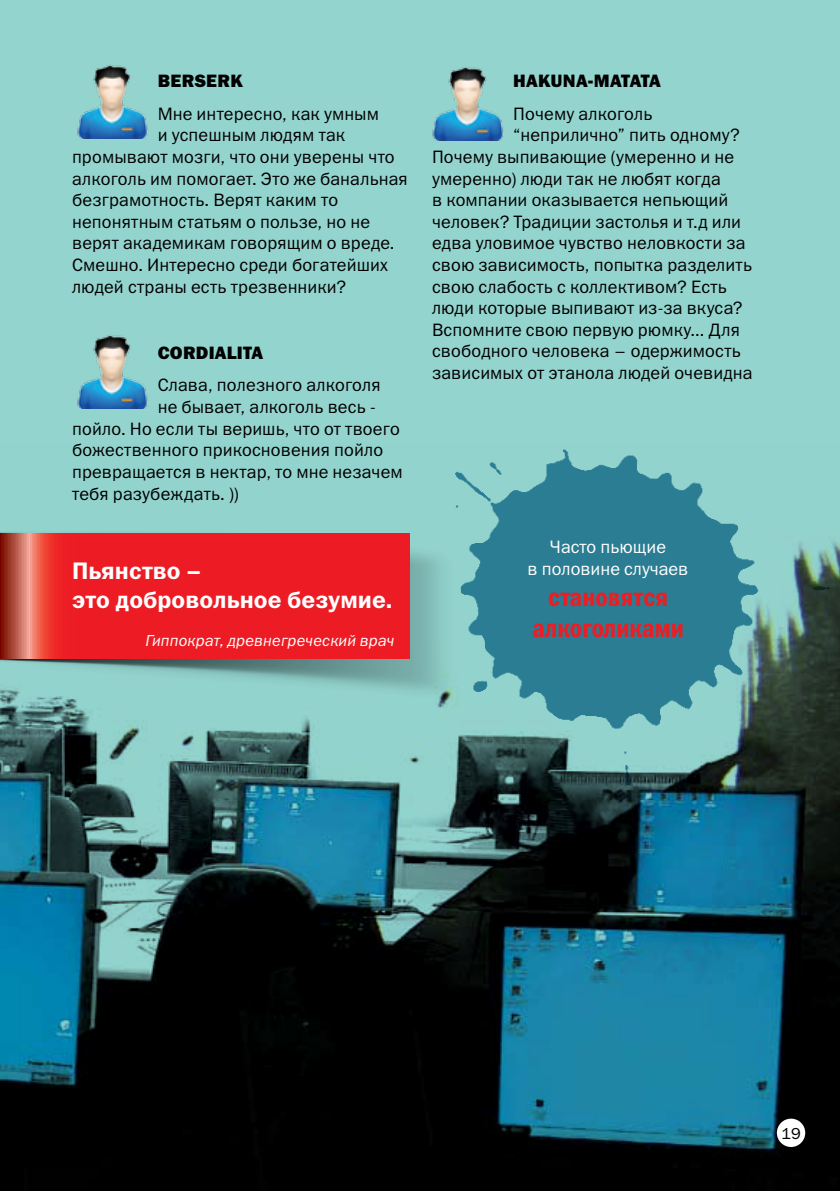
<style>
.page{position:relative;width:840px;height:1191px;background:#fff}
.page>*{position:absolute;margin:0;border:0;box-sizing:border-box;transform-origin:0 0}
.t1{font:26px/31.2px "Franklin Gothic Demi Cond C";color:#ed1d24;text-align:center}
.t2{font:24px/28.8px "Franklin Gothic Demi C";color:#fff}
.t3{font:18px "Franklin Gothic Book C";letter-spacing:.01em;color:#000}
.t4{font:18px "Franklin Gothic Heavy C";letter-spacing:.01em;color:#000}
.t5{font:18px/21.6px "Franklin Gothic Book C";color:#fff}
.t6{font:italic 16px "Franklin Gothic Book C";letter-spacing:.015em;color:#fff}
.t7{font:16px "Franklin Gothic Book C";color:#000}
</style>
<div class="page">
<div style="left:0;top:0;width:839px;height:1191px;background:#94d4ce"></div>
<img style="left:0;top:541px;width:839px;height:650px">
<img style="left:77px;top:64px;width:71px;height:74px">
<img style="left:77px;top:334px;width:71px;height:75px">
<img style="left:432px;top:66px;width:71px;height:74px">
<img style="left:434px;top:449px;width:402px;height:340px">
<img style="left:0;top:531px;width:463px;height:177px">
<svg style="left:0;top:533px;width:409px;height:125px;background:#e92429"></svg>
<div style="left:776px;top:1118px;width:28px;height:29px;background:#fff;border-radius:50%"></div>
<p class="t4" style="left:158px;top:70px;width:87px">BERSERK</p>
<p class="t3" style="left:158px;top:104px;width:223px">Мне интересно, как умным</p>
<p class="t3" style="left:158px;top:125px;width:189px">и успешным людям так</p>
<p class="t3" style="left:72px;top:147px;width:324px">промывают мозги, что они уверены что</p>
<p class="t3" style="left:72px;top:168px;width:337px">алкоголь им помогает. Это же банальная</p>
<p class="t3" style="left:72px;top:190px;width:267px">безграмотность. Верят каким то</p>
<p class="t3" style="left:72px;top:212px;width:299px">непонятным статьям о пользе, но не</p>
<p class="t3" style="left:72px;top:233px;width:324px">верят академикам говорящим о вреде.</p>
<p class="t3" style="left:72px;top:255px;width:317px">Смешно. И нтересно среди богатейших</p>
<p class="t3" style="left:72px;top:276px;width:275px">людей страны есть трезвенники?</p>
<p class="t4" style="left:158px;top:342px;width:107px">CORDIALITA</p>
<p class="t3" style="left:158px;top:375px;width:224px">Слава, полезного алкоголя</p>
<p class="t3" style="left:158px;top:397px;width:219px">не бывает, алкоголь весь -</p>
<p class="t3" style="left:72px;top:418px;width:329px">пойло. Но если ты веришь, что от твоего</p>
<p class="t3" style="left:72px;top:440px;width:312px">божественного прикосновения пойло</p>
<p class="t3" style="left:72px;top:462px;width:332px">превращается в нектар, то мне незачем</p>
<p class="t3" style="left:72px;top:483px;width:168px">тебя разубеждать. ))</p>
<h2 class="t2" style="left:72px;top:556px;width:322px">Пьянство –<br>это добровольное безумие.</h2>
<p class="t6" style="left:145px;top:632px;width:250px">Гиппократ, древнегреческий врач</p>
<p class="t4" style="left:513px;top:70px;width:149px">HAKUNA-MATATA</p>
<p class="t3" style="left:513px;top:104px;width:141px">Почему алкоголь</p>
<p class="t3" style="left:513px;top:125px;width:228px">“неприлично” пить одному?</p>
<p class="t3" style="left:432px;top:147px;width:303px">Почему выпивающие (умеренно и не</p>
<p class="t3" style="left:432px;top:168px;width:290px">умеренно) люди так не любят когда</p>
<p class="t3" style="left:432px;top:190px;width:298px">в компании оказывается непьющий</p>
<p class="t3" style="left:432px;top:212px;width:310px">человек? Традиции застолья и т.д или</p>
<p class="t3" style="left:432px;top:233px;width:315px">едва уловимое чувство неловкости за</p>
<p class="t3" style="left:432px;top:255px;width:321px">свою зависимость, попытка разделить</p>
<p class="t3" style="left:432px;top:276px;width:296px">свою слабость с коллективом? Есть</p>
<p class="t3" style="left:432px;top:298px;width:312px">люди которые выпивают из-за вкуса?</p>
<p class="t3" style="left:432px;top:320px;width:309px">Вспомните свою первую рюмку... Для</p>
<p class="t3" style="left:432px;top:341px;width:310px">свободного человека – одержимость</p>
<p class="t3" style="left:432px;top:363px;width:322px">зависимых от этанола людей очевидна</p>
<p class="t5" style="left:458px;top:536px;width:52px">Ч</p>
<p class="t5" style="left:527px;top:536px;width:162px;text-indent:33px">асто пьющие<br>в половине случаев</p>
<h1 class="t1" style="left:532px;top:581px;width:153px">становятся алкоголиками</h1>
<p class="t7" style="left:781px;top:1124px;width:21px">19</p>
</div>
